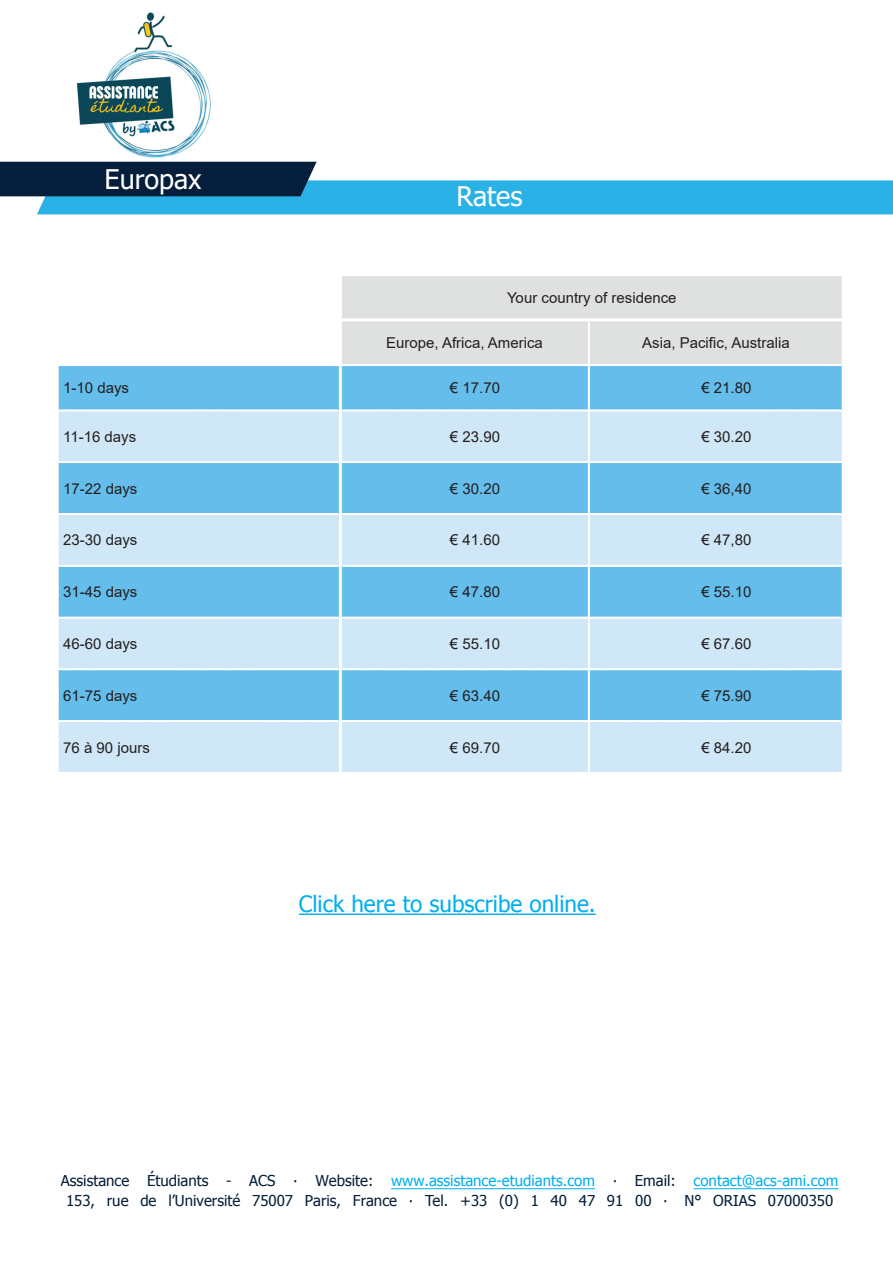
<style>
.page{position:relative;width:893px;height:1263px;background:#fff}
.page>*{position:absolute;margin:0;border:0;box-sizing:border-box;transform-origin:0 0}
.t1{font:27px "Tahoma";color:#fff}
.t2{font:22.5px "Tahoma";color:#00aeef}
.t3{font:15px "Arial";color:#231f20}
.t4{font:15px/19.5px "Tahoma";color:#041e3b;text-align:center}
.s1{color:#00aeef}
</style>
<div class="page">
<svg style="left:0;top:162px;width:893px;height:52px"></svg>
<svg style="left:59px;top:276px;width:783px;height:496px;background:#abd8f0"></svg>
<hr style="left:339px;top:276px;width:3px;height:42px;background:#fff">
<hr style="left:56px;top:318px;width:284px;height:3px;background:#fff">
<hr style="left:340px;top:318px;width:249px;height:3px;background:#fff">
<hr style="left:339px;top:321px;width:3px;height:44px;background:#fff">
<hr style="left:589px;top:318px;width:256px;height:3px;background:#fff">
<hr style="left:339px;top:365px;width:3px;height:45px;background:#fff">
<hr style="left:339px;top:410px;width:3px;height:52px;background:#fff">
<hr style="left:339px;top:462px;width:3px;height:52px;background:#fff">
<hr style="left:339px;top:514px;width:3px;height:52px;background:#fff">
<hr style="left:339px;top:566px;width:3px;height:52px;background:#fff">
<hr style="left:339px;top:618px;width:3px;height:51px;background:#fff">
<hr style="left:339px;top:669px;width:3px;height:52px;background:#fff">
<hr style="left:339px;top:721px;width:3px;height:51px;background:#fff">
<img style="left:76px;top:12px;width:135px;height:146px">
<hr style="left:299px;top:913px;width:297px;height:2px;background:#00aeef">
<hr style="left:694px;top:1188px;width:144px;height:1px;background:#00aeef">
<hr style="left:391px;top:1188px;width:204px;height:1px;background:#00aeef">
<p class="t1" style="left:105px;top:161px;width:98px">Europax</p>
<p class="t1" style="left:457px;top:178px;width:67px">Rates</p>
<p class="t3" style="left:507px;top:287px;width:171px">Your country of residence</p>
<p class="t3" style="left:386px;top:332px;width:158px">Europe, Africa, America</p>
<p class="t3" style="left:642px;top:332px;width:149px">Asia, Pacific, Australia</p>
<p class="t3" style="left:63px;top:378px;width:67px">1-10 days</p>
<p class="t3" style="left:450px;top:378px;width:52px">€ 17.70</p>
<p class="t3" style="left:701px;top:378px;width:52px">€ 21.80</p>
<p class="t3" style="left:63px;top:426px;width:75px">11-16 days</p>
<p class="t3" style="left:450px;top:426px;width:52px">€ 23.90</p>
<p class="t3" style="left:701px;top:426px;width:52px">€ 30.20</p>
<p class="t3" style="left:63px;top:478px;width:76px">17-22 days</p>
<p class="t3" style="left:450px;top:478px;width:52px">€ 30.20</p>
<p class="t3" style="left:701px;top:478px;width:52px">€ 36,40</p>
<p class="t3" style="left:63px;top:530px;width:76px">23-30 days</p>
<p class="t3" style="left:450px;top:530px;width:52px">€ 41.60</p>
<p class="t3" style="left:701px;top:530px;width:52px">€ 47,80</p>
<p class="t3" style="left:63px;top:581px;width:76px">31-45 days</p>
<p class="t3" style="left:450px;top:581px;width:52px">€ 47.80</p>
<p class="t3" style="left:701px;top:581px;width:52px">€ 55.10</p>
<p class="t3" style="left:63px;top:633px;width:76px">46-60 days</p>
<p class="t3" style="left:450px;top:633px;width:52px">€ 55.10</p>
<p class="t3" style="left:701px;top:633px;width:52px">€ 67.60</p>
<p class="t3" style="left:63px;top:685px;width:76px">61-75 days</p>
<p class="t3" style="left:450px;top:685px;width:52px">€ 63.40</p>
<p class="t3" style="left:701px;top:685px;width:52px">€ 75.90</p>
<p class="t3" style="left:63px;top:737px;width:88px">76 à 90 jours</p>
<p class="t3" style="left:450px;top:737px;width:52px">€ 69.70</p>
<p class="t3" style="left:701px;top:737px;width:52px">€ 84.20</p>
<h2 class="t2" style="left:299px;top:889px;width:298px">Click here to subscribe online.</h2>
<p class="t4" style="left:61px;top:1170px;width:779px">Assistance Étudiants - ACS ∙ Website: <span class="s1">www.assistance-etudiants.com</span> ∙ Email: <span class="s1">contact@acs-ami.com<br></span>153, rue de l’Université 75007 Paris, France ∙ Tel. +33 (0) 1 40 47 91 00 ∙ N° ORIAS 07000350</p>
</div>
